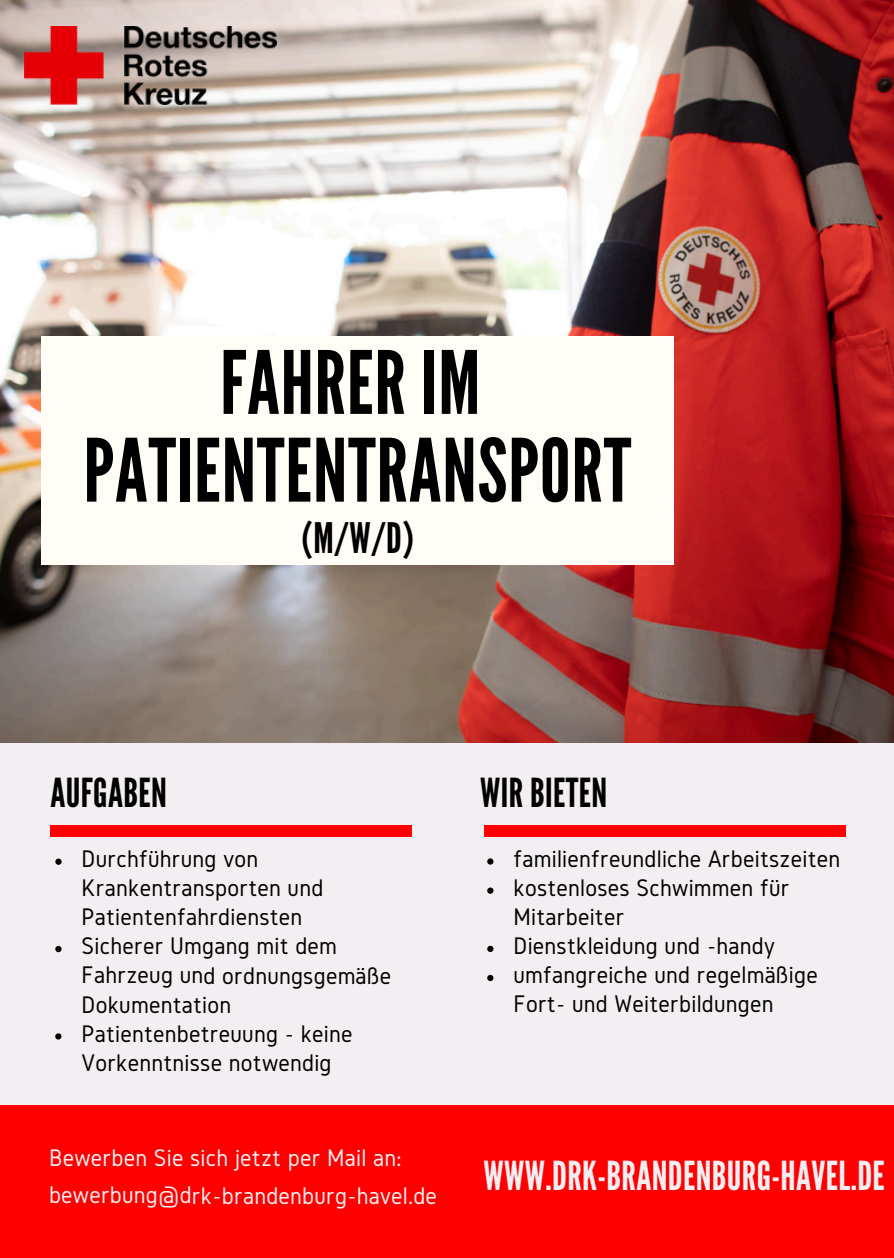
<style>
.page{position:relative;width:894px;height:1258px;background:#fff}
.page>*{position:absolute;margin:0;border:0;box-sizing:border-box;transform-origin:0 0}
.t1{font:87px/87.6px "League Gothic";letter-spacing:.01em;color:#000;text-align:center}
.t2{font:42px "League Gothic";color:#000}
.t3{font:39.9px "League Gothic";letter-spacing:.01em;color:#f2eef1}
.t4{font:39.9px "League Gothic";letter-spacing:.01em;color:#000}
.t5{font:24.9px/29.1px "Gidole";letter-spacing:.01em;color:#000}
.t6{font:24.9px "Gidole";letter-spacing:.01em;color:#f2eef1}
</style>
<div class="page">
<div style="left:0;top:743px;width:893px;height:452px;background:#f2eef1"></div>
<div style="left:0;top:1105px;width:893px;height:153px;background:#fe0000"></div>
<div style="left:484px;top:825px;width:361px;height:11px;background:#fe0000"></div>
<img style="left:0;top:0;width:893px;height:742px">
<div style="left:41px;top:336px;width:632px;height:228px;background:#fffdf5"></div>
<div style="left:51px;top:825px;width:361px;height:12px;background:#fe0000"></div>
<svg style="left:55px;top:858px;width:7px;height:7px"></svg>
<svg style="left:55px;top:946px;width:6px;height:6px"></svg>
<svg style="left:55px;top:1033px;width:6px;height:6px"></svg>
<img style="left:25px;top:26px;width:252px;height:79px">
<svg style="left:487px;top:858px;width:6px;height:6px"></svg>
<svg style="left:487px;top:887px;width:6px;height:7px"></svg>
<svg style="left:487px;top:946px;width:6px;height:6px"></svg>
<svg style="left:487px;top:975px;width:6px;height:6px"></svg>
<p class="t1" style="left:84px;top:341px;width:549px">FAHRER IM<br>PATIENTENTRANSPORT</p>
<p class="t2" style="left:301px;top:514px;width:114px">(M/W/D)</p>
<p class="t4" style="left:51px;top:769px;width:118px">AUFGABEN</p>
<p class="t5" style="left:81px;top:844px;width:243px">Durchführung von<br>Krankentransporten und<br>Patientenfahrdiensten</p>
<h1 class="t5" style="left:81px;top:931px;width:311px">Sicherer Umgang mit dem<br>Fahrzeug und ordnungsgemäße<br>Dokumentation</h1>
<p class="t5" style="left:81px;top:1018px;width:273px">Patientenbetreuung - keine<br>Vorkenntnisse notwendig</p>
<p class="t6" style="left:49px;top:1144px;width:354px">Bewerben Sie sich jetzt per Mail an:</p>
<p class="t6" style="left:49px;top:1181px;width:389px">bewerbung@drk-brandenburg-havel.de</p>
<h2 class="t4" style="left:480px;top:769px;width:128px">WIR BIETEN</h2>
<p class="t5" style="left:513px;top:843px;width:328px">familienfreundliche Arbeitszeiten</p>
<p class="t5" style="left:513px;top:873px;width:277px">kostenloses Schwimmen für<br>Mitarbeiter</p>
<p class="t5" style="left:513px;top:931px;width:263px">Dienstkleidung und -handy</p>
<h2 class="t5" style="left:513px;top:960px;width:306px">umfangreiche und regelmäßige<br>Fort- und Weiterbildungen</h2>
<p class="t3" style="left:483px;top:1152px;width:403px">WWW.DRK-BRANDENBURG-HAVEL.DE</p>
</div>
